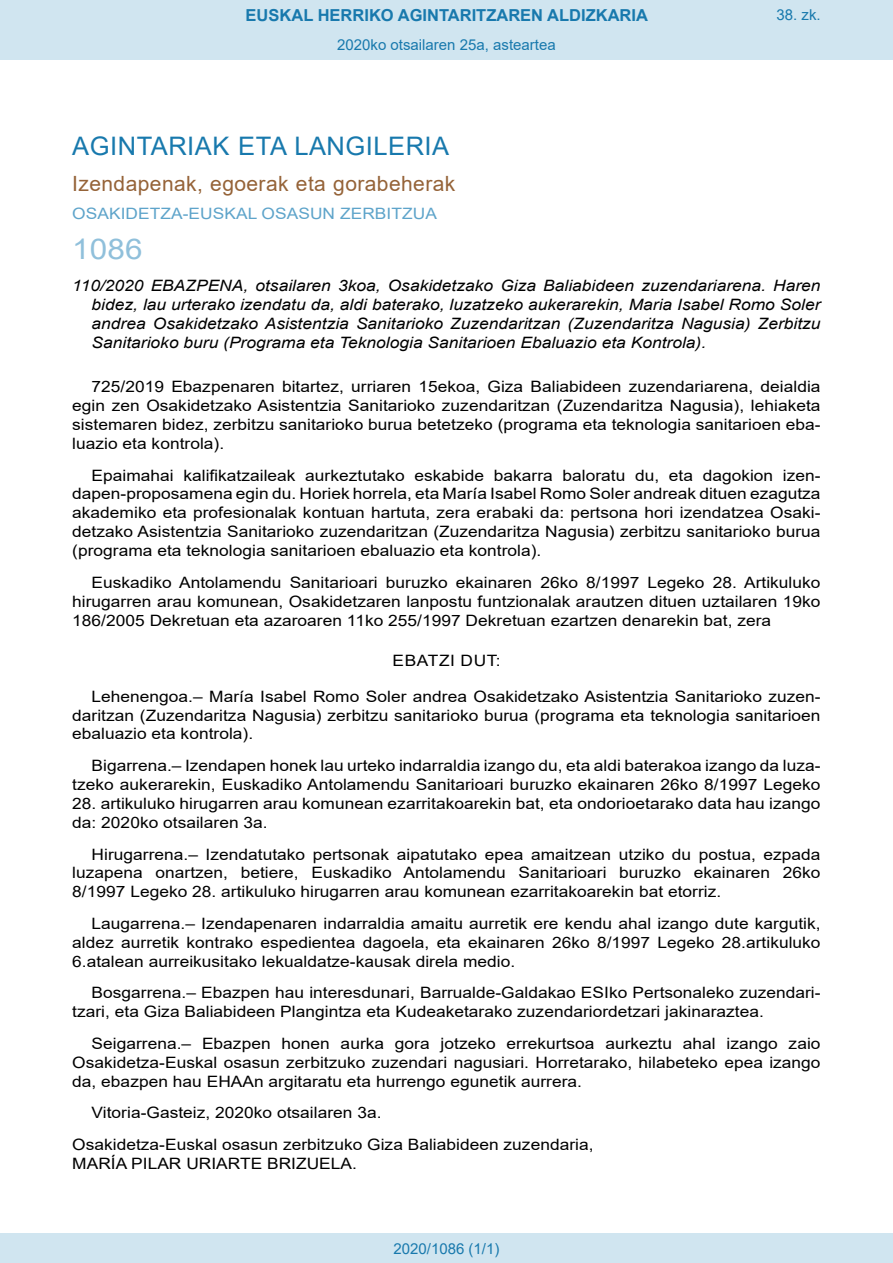
<style>
.page{position:relative;width:893px;height:1263px;background:#fff}
.page>*{position:absolute;margin:0;border:0;box-sizing:border-box;transform-origin:0 0}
.BOPVOrden{font:28.5px "Arial";color:#90c0db;scale:1.11 1}
.BOPVSeccion{font:25.5px "Arial";letter-spacing:.02em;color:#1879ad}
.BOPVSubseccion{font:21px "Arial";letter-spacing:.02em;color:#956338}
.t1{font:700 16.5px "Arial";color:#1879ad}
.BOPVDetalle{font:15.6px/18.9px "Arial";color:#000;text-align:justify;scale:1.11 1}
.BOPVTitulo{font:italic 15.6px/18.9px "Arial";color:#000;text-align:justify;scale:1.11 1}
.BOPVFirmaPuesto{font:15.6px "Arial";color:#000;scale:1.11 1}
.BOPVFirmaLugFec{font:15.6px "Arial";color:#000;scale:1.11 1}
.BOPVOrganismo{font:15.6px "Arial";letter-spacing:.005em;color:#5ea4ca;scale:1.11 1}
.BOPVClave{font:15.6px "Arial";letter-spacing:.035em;color:#000;scale:1.11 1}
.Paginacion_Centro{font:15px "Arial";color:#1879ad}
</style>
<div class="page">
<div style="left:0;top:0;width:893px;height:60px;background:#d0e5f0"></div>
<div style="left:0;top:1233px;width:893px;height:30px;background:#d0e5f0"></div>
<p class="t1" style="left:246px;top:3px;width:404px">EUSKAL HERRIKO AGINTARITZAREN ALDIZKARIA</p>
<p class="Paginacion_Centro" style="left:337px;top:35px;width:220px">2020ko otsailaren 25a, asteartea</p>
<p class="Paginacion_Centro" style="left:776px;top:5px;width:46px">38. zk.</p>
<p class="BOPVSeccion" style="left:72px;top:128px;width:378px">AGINTARIAK ETA LANGILERIA</p>
<p class="BOPVSubseccion" style="left:72px;top:169px;width:385px">Izendapenak, egoerak eta gorabeherak</p>
<p class="BOPVOrganismo" style="left:72px;top:202px;width:330px">OSAKIDETZA-EUSKAL OSASUN ZERBITZUA</p>
<p class="BOPVOrden" style="left:72px;top:230px;width:65px">1086</p>
<p class="BOPVTitulo" style="left:92px;top:276px;width:658px;text-indent:-19px">110/2020 EBAZPENA, otsailaren 3koa, Osakidetzako Giza Baliabideen zuzendariarena. Haren bidez, lau urterako izendatu da, aldi baterako, luzatzeko aukerarekin, Maria Isabel Romo Soler andrea Osakidetzako Asistentzia Sanitarioko Zuzendaritzan (Zuzendaritza Nagusia) Zerbitzu Sanitarioko buru (Programa eta Teknologia Sanitarioen Ebaluazio eta Kontrola).</p>
<p class="BOPVDetalle" style="left:72px;top:377px;width:676px;text-indent:19px">725/2019 Ebazpenaren bitartez, urriaren 15ekoa, Giza Baliabideen zuzendariarena, deialdia egin zen Osakidetzako Asistentzia Sanitarioko zuzendaritzan (Zuzendaritza Nagusia), lehiaketa sistemaren bidez, zerbitzu sanitarioko burua betetzeko (programa eta teknologia sanitarioen eba&shy;luazio eta kontrola).</p>
<p class="BOPVDetalle" style="left:72px;top:465px;width:676px;text-indent:19px">Epaimahai kalifikatzaileak aurkeztutako eskabide bakarra baloratu du, eta dagokion izen&shy;dapen-proposamena egin du. Horiek horrela, eta María Isabel Romo Soler andreak dituen ezagutza akademiko eta profesionalak kontuan hartuta, zera erabaki da: pertsona hori izendatzea Osaki&shy;detzako Asistentzia Sanitarioko zuzendaritzan (Zuzendaritza Nagusia) zerbitzu sanitarioko burua (programa eta teknologia sanitarioen ebaluazio eta kontrola).</p>
<p class="BOPVDetalle" style="left:72px;top:573px;width:676px;text-indent:19px">Euskadiko Antolamendu Sanitarioari buruzko ekainaren 26ko 8/1997 Legeko 28. Artikuluko hirugarren arau komunean, Osakidetzaren lanpostu funtzionalak arautzen dituen uztailaren 19ko 186/2005 Dekretuan eta azaroaren 11ko 255/1997 Dekretuan ezartzen denarekin bat, zera</p>
<p class="BOPVClave" style="left:393px;top:649px;width:99px">EBATZI DUT:</p>
<p class="BOPVDetalle" style="left:72px;top:687px;width:676px;text-indent:19px">Lehenengoa.– María Isabel Romo Soler andrea Osakidetzako Asistentzia Sanitarioko zuzen&shy;daritzan (Zuzendaritza Nagusia) zerbitzu sanitarioko burua (programa eta teknologia sanitarioen ebaluazio eta kontrola).</p>
<p class="BOPVDetalle" style="left:72px;top:756px;width:676px;text-align:right">Bigarrena.– Izendapen honek lau urteko indarraldia izango du, eta aldi baterakoa izango da luza&shy;tzeko aukerarekin, Euskadiko Antolamendu Sanitarioari buruzko ekainaren 26ko 8/1997 Legeko</p>
<p class="BOPVDetalle" style="left:72px;top:794px;width:675px">28. artikuluko hirugarren arau komunean ezarritakoarekin bat, eta ondorioetarako data hau izango da: 2020ko otsailaren 3a.</p>
<p class="BOPVDetalle" style="left:72px;top:844px;width:676px;text-indent:19px">Hirugarrena.– Izendatutako pertsonak aipatutako epea amaitzean utziko du postua, ezpada luzapena onartzen, betiere, Euskadiko Antolamendu Sanitarioari buruzko ekainaren 26ko 8/1997 Legeko 28. artikuluko hirugarren arau komunean ezarritakoarekin bat etorriz.</p>
<p class="BOPVDetalle" style="left:72px;top:914px;width:676px;text-indent:19px">Laugarrena.– Izendapenaren indarraldia amaitu aurretik ere kendu ahal izango dute kargutik, aldez aurretik kontrako espedientea dagoela, eta ekainaren 26ko 8/1997 Legeko 28.artikuluko 6.atalean aurreikusitako lekualdatze-kausak direla medio.</p>
<p class="BOPVDetalle" style="left:72px;top:983px;width:676px;text-indent:19px">Bosgarrena.– Ebazpen hau interesdunari, Barrualde-Galdakao ESIko Pertsonaleko zuzendari&shy;tzari, eta Giza Baliabideen Plangintza eta Kudeaketarako zuzendariordetzari jakinaraztea.</p>
<p class="BOPVDetalle" style="left:72px;top:1034px;width:676px;text-indent:19px">Seigarrena.– Ebazpen honen aurka gora jotzeko errekurtsoa aurkeztu ahal izango zaio Osakidetza-Euskal osasun zerbitzuko zuzendari nagusiari. Horretarako, hilabeteko epea izango da, ebazpen hau EHAAn argitaratu eta hurrengo egunetik aurrera.</p>
<p class="BOPVFirmaLugFec" style="left:92px;top:1102px;width:263px">Vitoria-Gasteiz, 2020ko otsailaren 3a.</p>
<p class="BOPVFirmaPuesto" style="left:72px;top:1134px;width:471px">Osakidetza-Euskal osasun zerbitzuko Giza Baliabideen zuzendaria,</p>
<p class="BOPVFirmaPuesto" style="left:72px;top:1153px;width:258px">MARÍA PILAR URIARTE BRIZUELA.</p>
<p class="Paginacion_Centro" style="left:393px;top:1238px;width:107px">2020/1086 (1/1)</p>
</div>
